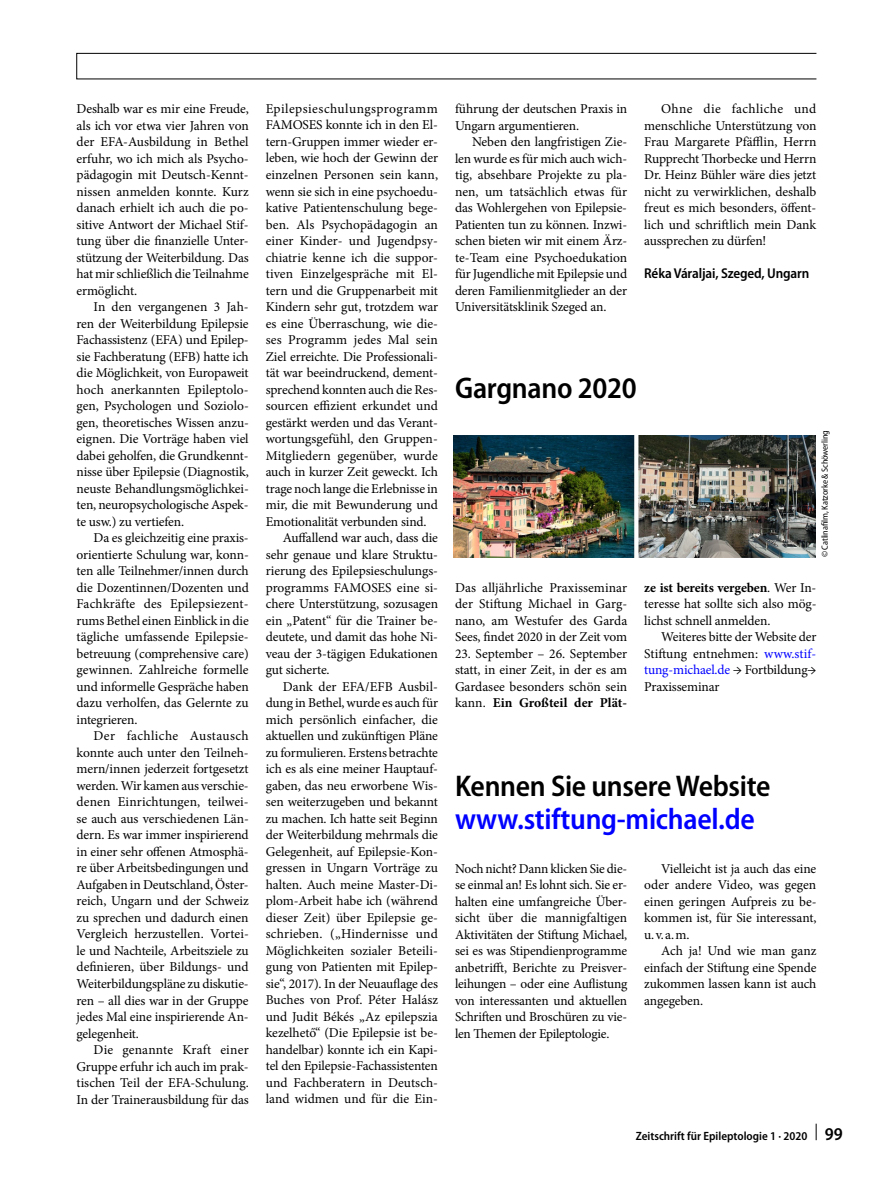
<style>
.page{position:relative;width:893px;height:1187px;background:#fff}
.page>*{position:absolute;margin:0;border:0;box-sizing:border-box;transform-origin:0 0}
.t1{font:600 semi-condensed 30px "Myriad Pro";letter-spacing:-.01em;color:#000}
.t2{font:600 semi-condensed 30px "Myriad Pro";letter-spacing:-.01em;color:#00f}
.t3{font:600 semi-condensed 14.25px "Myriad Pro";letter-spacing:-.01em;color:#000}
.t4{font:13.5px/16.5px "Minion Pro";letter-spacing:-.01em;color:#000;text-align:justify}
.t5{font:13.5px "Minion Pro";letter-spacing:.01em;color:#000}
.t6{font:13.5px "Minion Pro";letter-spacing:.035em;color:#000}
.t7{font:600 semi-condensed 12px "Myriad Pro";color:#000}
.t8{font:semi-condensed 9px "Myriad Pro";letter-spacing:-.01em;color:#000}
.s1{font-weight:700}
.s2{color:#00f}
.s3{font-size:18px}
</style>
<div class="page">
<svg style="left:816px;top:1123px;width:1px;height:17px"></svg>
<div style="left:77px;top:53px;width:740px;height:26px;border:1px solid #000"></div>
<img style="left:454px;top:436px;width:361px;height:121px">
<p class="t4" style="left:77px;top:101px;width:174px">Deshalb war es mir eine Freude, als ich vor etwa vier Jahren von der EFA-Ausbildung in Bethel erfuhr, wo ich mich als Psycho&shy;pädagogin mit Deutsch-Kennt&shy;nissen anmelden konnte. Kurz danach erhielt ich auch die po&shy;sitive Antwort der Michael Stif&shy;tung über die finanzielle Unter&shy;stützung der Weiterbildung. Das hat mir schließlich die Teilnahme ermöglicht.</p>
<p class="t4" style="left:77px;top:299px;width:174px;text-indent:17px">In den vergangenen 3 Jah&shy;ren der Weiterbildung Epilepsie Fachassistenz (EFA) und Epilep&shy;sie Fachberatung (EFB) hatte ich die Möglichkeit, von Europaweit hoch anerkannten Epileptolo&shy;gen, Psychologen und Soziolo&shy;gen, theoretisches Wissen anzu&shy;eignen. Die Vorträge haben viel dabei geholfen, die Grundkennt&shy;nisse über Epilepsie (Diagnostik, neuste Behandlungsmöglichkei&shy;ten, neuropsychologische Aspek&shy;te usw.) zu vertiefen.</p>
<p class="t4" style="left:77px;top:530px;width:174px;text-indent:17px">Da es gleichzeitig eine praxis&shy;orientierte Schulung war, konn&shy;ten alle Teilnehmer/innen durch die Dozentinnen/Dozenten und Fachkräfte des Epilepsiezent&shy;rums Bethel einen Einblick in die tägliche umfassende Epilepsie&shy;betreuung (comprehensive care) gewinnen. Zahlreiche formelle und informelle Gespräche haben dazu verholfen, das Gelernte zu integrieren.</p>
<p class="t4" style="left:77px;top:727px;width:174px;text-indent:17px">Der fachliche Austausch konnte auch unter den Teilneh&shy;mern/innen jederzeit fortgesetzt werden. Wir kamen aus verschie&shy;denen Einrichtungen, teilwei&shy;se auch aus verschiedenen Län&shy;dern. Es war immer inspirierend in einer sehr offenen Atmosphä&shy;re über Arbeitsbedingungen und Aufgaben in Deutschland, Öster&shy;reich, Ungarn und der Schweiz zu sprechen und dadurch einen Vergleich herzustellen. Vortei&shy;le und Nachteile, Arbeitsziele zu definieren, über Bildungs- und Weiterbildungspläne zu diskutie&shy;ren – all dies war in der Gruppe jedes Mal eine inspirierende An&shy;gelegenheit.</p>
<p class="t4" style="left:77px;top:1041px;width:174px;text-indent:17px">Die genannte Kraft einer Gruppe erfuhr ich auch im prak&shy;tischen Teil der EFA-Schulung.<br>In der Trainerausbildung für das</p>
<p class="t6" style="left:266px;top:100px;width:174px">Epilepsieschulungsprogramm</p>
<p class="t4" style="left:266px;top:117px;width:174px">FAMOSES konnte ich in den El-</p>
<p class="t4" style="left:266px;top:133px;width:174px">tern-Gruppen immer wieder er-</p>
<p class="t4" style="left:266px;top:150px;width:174px">leben, wie hoch der Gewinn der</p>
<p class="t4" style="left:266px;top:166px;width:174px">einzelnen Personen sein kann,</p>
<p class="t4" style="left:266px;top:183px;width:174px">wenn sie sich in eine psychoedu-</p>
<p class="t4" style="left:266px;top:199px;width:174px">kative Patientenschulung bege-</p>
<p class="t5" style="left:266px;top:215px;width:174px">ben. Als Psychopädagogin an</p>
<p class="t4" style="left:266px;top:232px;width:174px">einer Kinder- und Jugendpsy-</p>
<p class="t4" style="left:266px;top:249px;width:174px">chiatrie kenne ich die suppor-</p>
<p class="t5" style="left:266px;top:265px;width:174px">tiven Einzelgespräche mit El-</p>
<p class="t4" style="left:266px;top:282px;width:174px">tern und die Gruppenarbeit mit</p>
<p class="t4" style="left:266px;top:298px;width:174px">Kindern sehr gut, trotzdem war</p>
<p class="t4" style="left:266px;top:315px;width:174px">es eine Überraschung, wie die-</p>
<p class="t4" style="left:266px;top:331px;width:174px">ses Programm jedes Mal sein</p>
<p class="t4" style="left:266px;top:348px;width:174px">Ziel erreichte. Die Professionali-</p>
<p class="t4" style="left:266px;top:364px;width:174px">tät war beeindruckend, dement-</p>
<p class="t4" style="left:266px;top:381px;width:174px">sprechend konnten auch die Res-</p>
<p class="t4" style="left:266px;top:397px;width:174px">sourcen effizient erkundet und</p>
<p class="t4" style="left:266px;top:414px;width:174px">gestärkt werden und das Verant-</p>
<p class="t4" style="left:266px;top:430px;width:174px">wortungsgefühl, den Gruppen-</p>
<p class="t4" style="left:266px;top:447px;width:174px">Mitgliedern gegenüber, wurde</p>
<p class="t4" style="left:266px;top:463px;width:174px">auch in kurzer Zeit geweckt. Ich</p>
<p class="t4" style="left:266px;top:480px;width:174px">trage noch lange die Erlebnisse in</p>
<p class="t4" style="left:266px;top:496px;width:174px">mir, die mit Bewunderung und</p>
<p class="t4" style="left:266px;top:513px;width:162px">Emotionalität verbunden sind.</p>
<p class="t4" style="left:283px;top:529px;width:157px">Auffallend war auch, dass die</p>
<p class="t4" style="left:266px;top:546px;width:174px">sehr genaue und klare Struktu-</p>
<p class="t4" style="left:266px;top:562px;width:174px">rierung des Epilepsieschulungs-</p>
<p class="t4" style="left:266px;top:579px;width:174px">programms FAMOSES eine si-</p>
<p class="t4" style="left:266px;top:595px;width:174px">chere Unterstützung, sozusagen</p>
<p class="t4" style="left:266px;top:612px;width:174px">ein „Patent“ für die Trainer be-</p>
<p class="t4" style="left:266px;top:628px;width:174px">deutete, und damit das hohe Ni-</p>
<p class="t4" style="left:266px;top:645px;width:174px">veau der 3-tägigen Edukationen</p>
<p class="t4" style="left:266px;top:661px;width:65px">gut sicherte.</p>
<p class="t4" style="left:283px;top:678px;width:157px">Dank der EFA/EFB Ausbil-</p>
<p class="t4" style="left:266px;top:694px;width:174px">dung in Bethel, wurde es auch für</p>
<p class="t4" style="left:266px;top:711px;width:174px">mich persönlich einfacher, die</p>
<p class="t4" style="left:266px;top:727px;width:174px">aktuellen und zukünftigen Pläne</p>
<p class="t4" style="left:266px;top:744px;width:174px">zu formulieren. Erstens betrachte</p>
<p class="t4" style="left:266px;top:760px;width:174px">ich es als eine meiner Hauptauf-</p>
<p class="t4" style="left:266px;top:777px;width:174px">gaben, das neu erworbene Wis-</p>
<p class="t4" style="left:266px;top:793px;width:174px">sen weiterzugeben und bekannt</p>
<p class="t4" style="left:266px;top:810px;width:174px">zu machen. Ich hatte seit Beginn</p>
<p class="t4" style="left:266px;top:826px;width:174px">der Weiterbildung mehrmals die</p>
<p class="t4" style="left:266px;top:843px;width:174px">Gelegenheit, auf Epilepsie-Kon-</p>
<p class="t4" style="left:266px;top:859px;width:174px">gressen in Ungarn Vorträge zu</p>
<p class="t4" style="left:266px;top:876px;width:174px">halten. Auch meine Master-Di-</p>
<p class="t4" style="left:266px;top:892px;width:174px">plom-Arbeit habe ich (während</p>
<p class="t4" style="left:266px;top:909px;width:174px">dieser Zeit) über Epilepsie ge-</p>
<p class="t5" style="left:266px;top:924px;width:174px">schrieben. („Hindernisse und</p>
<p class="t4" style="left:266px;top:942px;width:174px">Möglichkeiten sozialer Beteili-</p>
<p class="t4" style="left:266px;top:958px;width:174px">gung von Patienten mit Epilep-</p>
<p class="t4" style="left:266px;top:975px;width:174px">sie“, 2017). In der Neuauflage des</p>
<p class="t4" style="left:266px;top:991px;width:174px">Buches von Prof. Péter Halász</p>
<p class="t4" style="left:266px;top:1008px;width:174px">und Judit Békés „Az epilepszia</p>
<p class="t4" style="left:266px;top:1024px;width:174px">kezelhető“ (Die Epilepsie ist be-</p>
<p class="t4" style="left:266px;top:1041px;width:174px">handelbar) konnte ich ein Kapi-</p>
<p class="t4" style="left:266px;top:1057px;width:174px">tel den Epilepsie-Fachassistenten</p>
<p class="t4" style="left:266px;top:1074px;width:174px">und Fachberatern in Deutsch-</p>
<p class="t4" style="left:266px;top:1090px;width:174px">land widmen und für die Ein-</p>
<p class="t4" style="left:455px;top:101px;width:174px">führung der deutschen Praxis in<br>Ungarn argumentieren.</p>
<p class="t4" style="left:455px;top:134px;width:174px;text-indent:17px">Neben den langfristigen Zie&shy;len wurde es für mich auch wich&shy;tig, absehbare Projekte zu pla&shy;nen, um tatsächlich etwas für das Wohlergehen von Epilepsie-Patienten tun zu können. Inzwi&shy;schen bieten wir mit einem Ärz&shy;te-Team eine Psychoedukation für Jugendliche mit Epilepsie und deren Familienmitglieder an der Universitätsklinik Szeged an.</p>
<p class="t4" style="left:644px;top:101px;width:174px;text-indent:17px">Ohne die fachliche und menschliche Unterstützung von Frau Margarete Pfäfflin, Herrn Rupprecht Thorbecke und Herrn Dr. Heinz Bühler wäre dies jetzt nicht zu verwirklichen, deshalb freut es mich besonders, öffent&shy;lich und schriftlich mein Dank aussprechen zu dürfen!</p>
<p class="t3" style="left:644px;top:265px;width:167px">Réka Váraljai, Szeged, Ungarn</p>
<h1 class="t1" style="left:455px;top:372px;width:183px">Gargnano 2020</h1>
<p class="t4" style="left:455px;top:579px;width:174px">Das alljährliche Praxisseminar der Stiftung Michael in Garg&shy;nano, am Westufer des Garda Sees, findet 2020 in der Zeit vom</p>
<p class="t4" style="left:455px;top:645px;width:174px">23. September – 26. September statt, in einer Zeit, in der es am Gardasee besonders schön sein kann. <span class="s1">Ein Großteil der Plät-</span></p>
<p class="t8" style="left:820px;top:557px;width:129px;rotate:-90deg">© Catlinafilm, Katzorke &amp; Schöwerling</p>
<p class="t4" style="left:644px;top:579px;width:174px"><span class="s1">ze ist bereits vergeben</span>. Wer In&shy;teresse hat sollte sich also mög&shy;lichst schnell anmelden.</p>
<p class="t4" style="left:644px;top:629px;width:174px;text-indent:17px">Weiteres bitte der Website der Stiftung entnehmen: <span class="s2">www.stif&shy;tung-michael.de</span> → Fortbildung→ Praxisseminar</p>
<h1 class="t1" style="left:455px;top:769px;width:317px">Kennen Sie unsere Website</h1>
<h1 class="t2" style="left:455px;top:802px;width:301px">www.stiftung-michael.de</h1>
<p class="t4" style="left:455px;top:860px;width:174px">Noch nicht? Dann klicken Sie die&shy;se einmal an! Es lohnt sich. Sie er&shy;halten eine umfangreiche Über&shy;sicht über die mannigfaltigen Aktivitäten der Stiftung Michael, sei es was Stipendienprogramme anbetrifft, Berichte zu Preisver&shy;leihungen – oder eine Auflistung von interessanten und aktuellen Schriften und Broschüren zu vie&shy;len Themen der Epileptologie.</p>
<p class="t4" style="left:644px;top:860px;width:174px;text-indent:17px">Vielleicht ist ja auch das eine oder andere Video, was gegen einen geringen Aufpreis zu be&shy;kommen ist, für Sie interessant, u.v.a.m.</p>
<p class="t4" style="left:644px;top:942px;width:174px;text-indent:17px">Ach ja! Und wie man ganz einfach der Stiftung eine Spende zukommen lassen kann ist auch angegeben.</p>
<p class="t7" style="left:636px;top:1129px;width:209px">Zeitschrift für Epileptologie 1 · 2020 <span class="s3">99</span></p>
</div>
